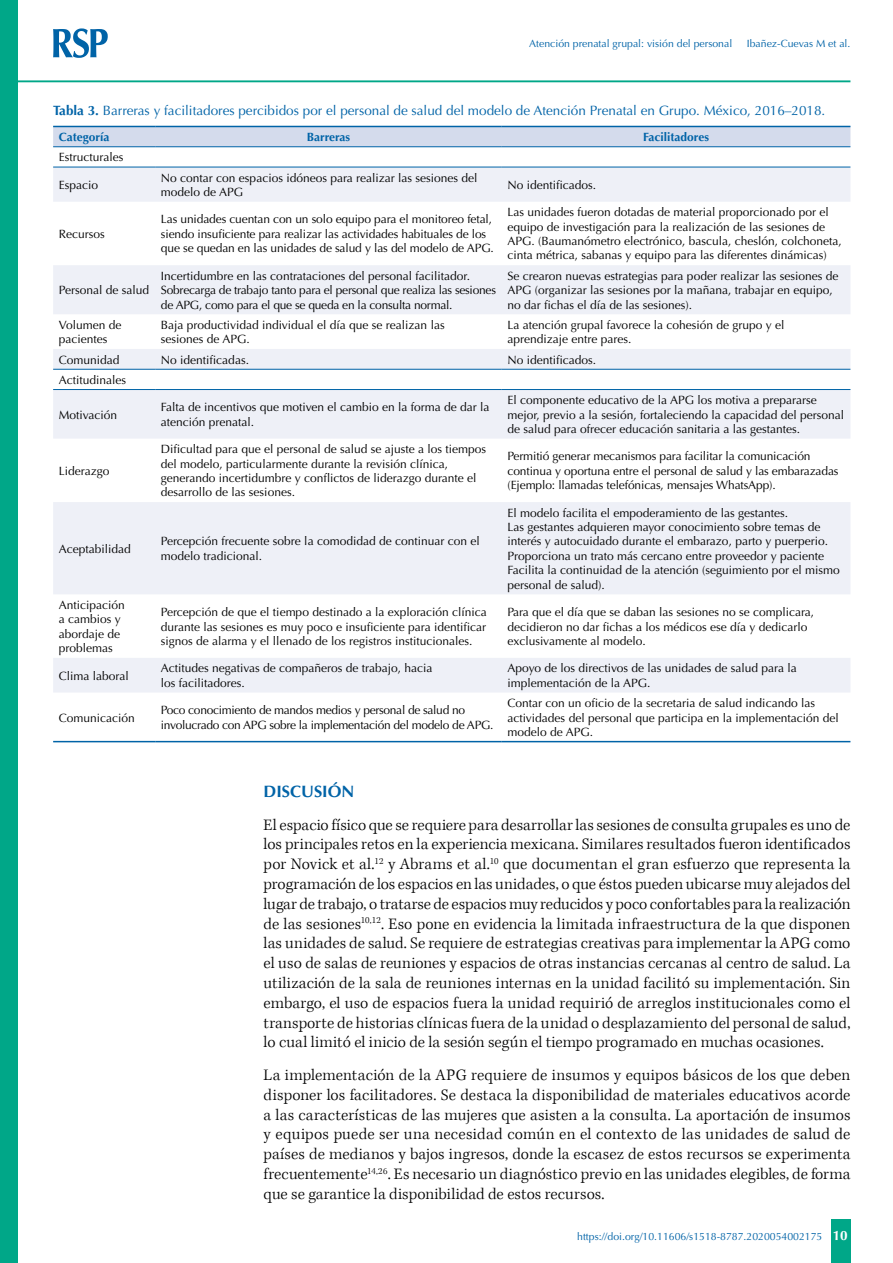
<style>
.page{position:relative;width:893px;height:1263px;background:#fff}
.page>*{position:absolute;margin:0;border:0;box-sizing:border-box;transform-origin:0 0}
.t1{font:300 16.5px/19.8px "Kepler Std";letter-spacing:.005em;color:#000;text-align:justify}
.t2{font:700 16.5px "Optima LT Std";color:#0063a7}
.t3{font:13.5px "Optima LT Std";color:#0063a7}
.t4{font:700 13.5px "Optima LT Std";color:#fff}
.t5{font:12px/14.4px "Optima LT Std";color:#000}
.t6{font:12px/14.4px "Optima LT Std";letter-spacing:-.02em;color:#000}
.t7{font:12px/14.4px "Optima LT Std";letter-spacing:-.025em;color:#000}
.t8{font:700 12px "Optima LT Std";color:#0063a7}
.t9{font:10.5px "Optima LT Std";color:#0063a7}
.s1{font-weight:700}
</style>
<div class="page">
<div style="left:831px;top:1220px;width:20px;height:43px;background:#00a788"></div>
<div style="left:0;top:0;width:18px;height:1263px;background:#00a788"></div>
<svg style="left:53px;top:28px;width:55px;height:30px"></svg>
<hr style="left:18px;top:80px;width:832px;height:2px;background:#00a788">
<div style="left:53px;top:127px;width:797px;height:19px;background:#d4dbec"></div>
<svg style="left:53px;top:168px;width:797px;height:524px;fill:#eef0f7"></svg>
<hr style="left:53px;top:126px;width:102px;height:1px;background:#0063a7">
<hr style="left:155px;top:126px;width:347px;height:1px;background:#0063a7">
<hr style="left:502px;top:126px;width:348px;height:1px;background:#0063a7">
<hr style="left:53px;top:146px;width:102px;height:1px;background:#0063a7">
<hr style="left:155px;top:146px;width:347px;height:1px;background:#0063a7">
<hr style="left:502px;top:146px;width:348px;height:1px;background:#0063a7">
<hr style="left:53px;top:167px;width:102px;height:1px;background:#0063a7">
<hr style="left:155px;top:167px;width:347px;height:1px;background:#0063a7">
<hr style="left:502px;top:167px;width:348px;height:1px;background:#0063a7">
<hr style="left:53px;top:369px;width:102px;height:1px;background:#0063a7">
<hr style="left:155px;top:369px;width:347px;height:1px;background:#0063a7">
<hr style="left:502px;top:369px;width:348px;height:1px;background:#0063a7">
<hr style="left:53px;top:389px;width:102px;height:1px;background:#0063a7">
<hr style="left:155px;top:389px;width:347px;height:1px;background:#0063a7">
<hr style="left:502px;top:389px;width:348px;height:1px;background:#0063a7">
<hr style="left:53px;top:741px;width:102px;height:1px;background:#0063a7">
<hr style="left:155px;top:741px;width:347px;height:1px;background:#0063a7">
<hr style="left:502px;top:741px;width:348px;height:1px;background:#0063a7">
<p class="t9" style="left:529px;top:37px;width:205px">Atención prenatal grupal: visión del personal</p>
<p class="t9" style="left:747px;top:37px;width:105px">Ibañez-Cuevas M et al.</p>
<p class="t3" style="left:53px;top:103px;width:774px"><span class="s1">Tabla 3.</span> Barreras y facilitadores percibidos por el personal de salud del modelo de Atención Prenatal en Grupo. México, 2016–2018.</p>
<p class="t8" style="left:59px;top:130px;width:52px">Categoría</p>
<p class="t8" style="left:307px;top:130px;width:45px">Barreras</p>
<p class="t8" style="left:643px;top:130px;width:67px">Facilitadores</p>
<p class="t5" style="left:59px;top:150px;width:66px">Estructurales</p>
<p class="t5" style="left:59px;top:178px;width:41px">Espacio</p>
<p class="t5" style="left:161px;top:170px;width:318px">No contar con espacios idóneos para realizar las sesiones del modelo de APG</p>
<p class="t5" style="left:507px;top:178px;width:90px">No identificados.</p>
<p class="t5" style="left:59px;top:227px;width:48px">Recursos</p>
<p class="t5" style="left:161px;top:212px;width:334px">Las unidades cuentan con un solo equipo para el monitoreo fetal, siendo insuficiente para realizar las actividades habituales de los que se quedan en las unidades de salud y las del modelo de APG.</p>
<p class="t5" style="left:507px;top:205px;width:336px">Las unidades fueron dotadas de material proporcionado por el equipo de investigación para la realización de las sesiones de APG. (Baumanómetro electrónico, bascula, cheslón, colchoneta, cinta métrica, sabanas y equipo para las diferentes dinámicas)</p>
<p class="t5" style="left:59px;top:283px;width:92px">Personal de salud</p>
<p class="t6" style="left:161px;top:269px;width:337px">Incertidumbre en las contrataciones del personal facilitador.<br>Sobrecarga de trabajo tanto para el personal que realiza las sesiones de APG, como para el que se queda en la consulta normal.</p>
<p class="t5" style="left:507px;top:269px;width:332px">Se crearon nuevas estrategias para poder realizar las sesiones de<br>APG (organizar las sesiones por la mañana, trabajar en equipo, no dar fichas el día de las sesiones).</p>
<p class="t5" style="left:59px;top:318px;width:64px">Volumen de pacientes</p>
<p class="t5" style="left:161px;top:318px;width:285px">Baja productividad individual el día que se realizan las sesiones de APG.</p>
<p class="t5" style="left:507px;top:318px;width:278px">La atención grupal favorece la cohesión de grupo y el aprendizaje entre pares.</p>
<p class="t5" style="left:59px;top:352px;width:62px">Comunidad</p>
<p class="t5" style="left:161px;top:352px;width:90px">No identificadas.</p>
<p class="t5" style="left:507px;top:352px;width:90px">No identificados.</p>
<p class="t5" style="left:59px;top:373px;width:69px">Actitudinales</p>
<p class="t5" style="left:59px;top:407px;width:60px">Motivación</p>
<p class="t5" style="left:161px;top:400px;width:330px">Falta de incentivos que motiven el cambio en la forma de dar la atención prenatal.</p>
<p class="t5" style="left:507px;top:393px;width:338px">El componente educativo de la APG los motiva a prepararse mejor, previo a la sesión, fortaleciendo la capacidad del personal de salud para ofrecer educación sanitaria a las gestantes.</p>
<p class="t5" style="left:59px;top:464px;width:52px">Liderazgo</p>
<p class="t5" style="left:161px;top:442px;width:327px">Dificultad para que el personal de salud se ajuste a los tiempos del modelo, particularmente durante la revisión clínica, generando incertidumbre y conflictos de liderazgo durante el desarrollo de las sesiones.</p>
<p class="t5" style="left:507px;top:449px;width:333px">Permitió generar mecanismos para facilitar la comunicación continua y oportuna entre el personal de salud y las embarazadas (Ejemplo: llamadas telefónicas, mensajes WhatsApp).</p>
<p class="t5" style="left:59px;top:542px;width:74px">Aceptabilidad</p>
<p class="t5" style="left:161px;top:534px;width:320px">Percepción frecuente sobre la comodidad de continuar con el modelo tradicional.</p>
<p class="t5" style="left:507px;top:506px;width:334px">El modelo facilita el empoderamiento de las gestantes.<br>Las gestantes adquieren mayor conocimiento sobre temas de interés y autocuidado durante el embarazo, parto y puerperio.<br>Proporciona un trato más cercano entre proveedor y paciente Facilita la continuidad de la atención (seguimiento por el mismo personal de salud).</p>
<p class="t5" style="left:59px;top:598px;width:68px">Anticipación a cambios y abordaje de problemas</p>
<p class="t5" style="left:161px;top:605px;width:327px;text-align:justify">Percepción de que el tiempo destinado a la exploración clínica durante las sesiones es muy poco e insuficiente para identificar signos de alarma y el llenado de los registros institucionales.</p>
<p class="t5" style="left:507px;top:605px;width:308px">Para que el día que se daban las sesiones no se complicara, decidieron no dar fichas a los médicos ese día y dedicarlo exclusivamente al modelo.</p>
<p class="t5" style="left:59px;top:668px;width:71px">Clima laboral</p>
<p class="t5" style="left:161px;top:661px;width:273px">Actitudes negativas de compañeros de trabajo, hacia los facilitadores.</p>
<p class="t5" style="left:507px;top:661px;width:291px">Apoyo de los directivos de las unidades de salud para la implementación de la APG.</p>
<p class="t5" style="left:59px;top:710px;width:78px">Comunicación</p>
<p class="t7" style="left:161px;top:703px;width:334px">Poco conocimiento de mandos medios y personal de salud no involucrado con APG sobre la implementación del modelo de APG.</p>
<p class="t5" style="left:507px;top:696px;width:333px">Contar con un oficio de la secretaria de salud indicando las actividades del personal que participa en la implementación del modelo de APG.</p>
<h1 class="t2" style="left:264px;top:782px;width:92px">DISCUSIÓN</h1>
<p class="t1" style="left:264px;top:815px;width:588px">El espacio físico que se requiere para desarrollar las sesiones de consulta grupales es uno de los principales retos en la experiencia mexicana. Similares resultados fueron identificados por Novick et al.<sup>12</sup> y Abrams et al.<sup>10</sup> que documentan el gran esfuerzo que representa la programación de los espacios en las unidades, o que éstos pueden ubicarse muy alejados del lugar de trabajo, o tratarse de espacios muy reducidos y poco confortables para la realización de las sesiones<sup>10,12</sup>. Eso pone en evidencia la limitada infraestructura de la que disponen las unidades de salud. Se requiere de estrategias creativas para implementar la APG como el uso de salas de reuniones y espacios de otras instancias cercanas al centro de salud. La utilización de la sala de reuniones internas en la unidad facilitó su implementación. Sin embargo, el uso de espacios fuera la unidad requirió de arreglos institucionales como el transporte de historias clínicas fuera de la unidad o desplazamiento del personal de salud, lo cual limitó el inicio de la sesión según el tiempo programado en muchas ocasiones.</p>
<p class="t1" style="left:264px;top:1065px;width:588px">La implementación de la APG requiere de insumos y equipos básicos de los que deben disponer los facilitadores. Se destaca la disponibilidad de materiales educativos acorde a las características de las mujeres que asisten a la consulta. La aportación de insumos y equipos puede ser una necesidad común en el contexto de las unidades de salud de países de medianos y bajos ingresos, donde la escasez de estos recursos se experimenta frecuentemente<sup>14,26</sup>. Es necesario un diagnóstico previo en las unidades elegibles, de forma que se garantice la disponibilidad de estos recursos.</p>
<p class="t9" style="left:577px;top:1230px;width:247px">https://doi.org/10.11606/s1518-8787.2020054002175</p>
<p class="t4" style="left:833px;top:1228px;width:16px">10</p>
</div>
